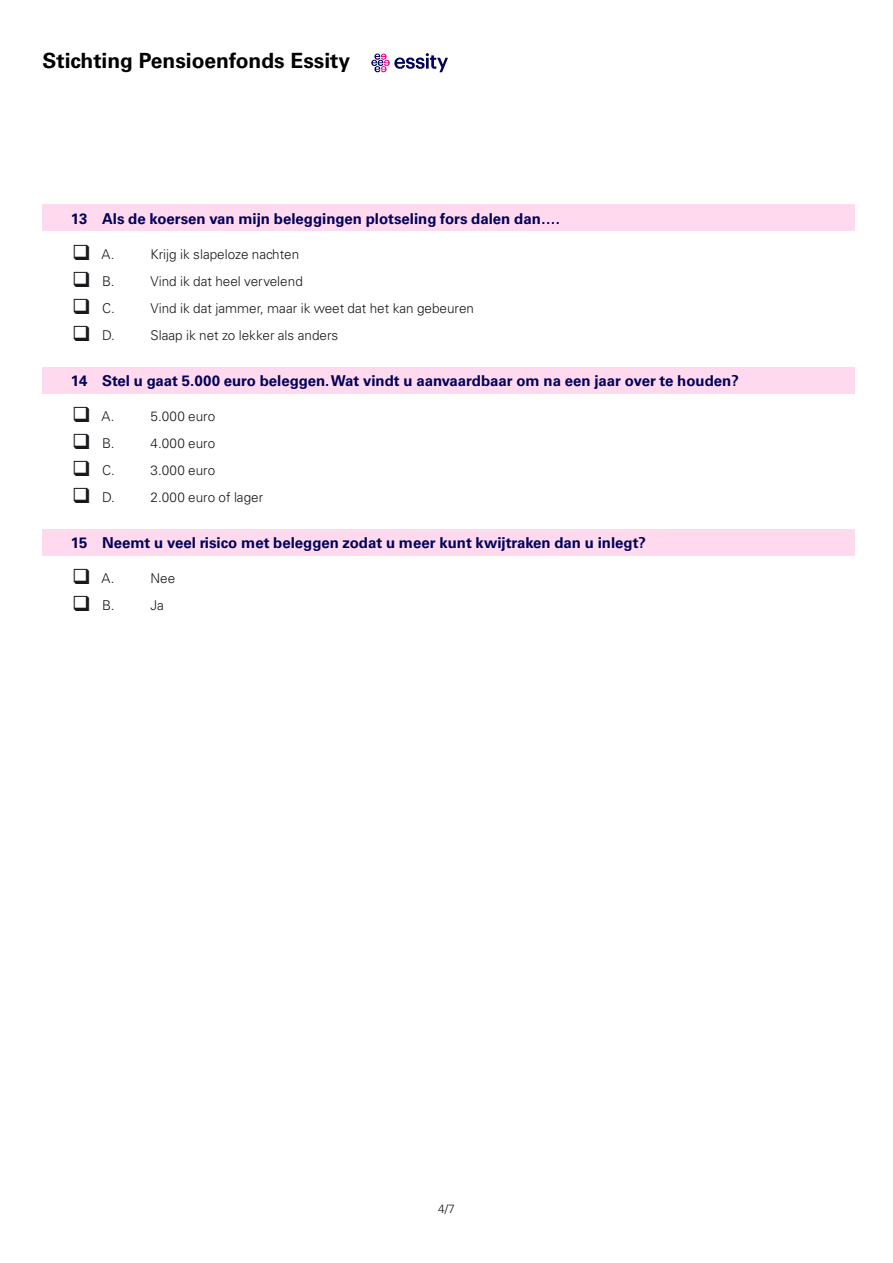
<style>
.page{position:relative;width:893px;height:1263px;background:#fff}
.page>*{position:absolute;margin:0;border:0;box-sizing:border-box;transform-origin:0 0}
.t1{font:700 21px "Univers LT Std";color:#000}
.t2{font:700 15px "Univers LT Std";color:#00005b}
.t3{font:300 13.5px "Univers LT Std";color:#1a171c}
.t4{font:300 12px "Univers LT Std";color:#1a171c}
</style>
<div class="page">
<svg style="left:371px;top:53px;width:77px;height:19px"></svg>
<div style="left:43px;top:205px;width:812px;height:26px;background:#ffd9ed"></div>
<div style="left:43px;top:367px;width:812px;height:26px;background:#ffd9ed"></div>
<div style="left:43px;top:529px;width:812px;height:26px;background:#ffd9ed"></div>
<h1 class="t1" style="left:43px;top:49px;width:309px">Stichting Pensioenfonds Essity</h1>
<p class="t2" style="left:71px;top:210px;width:491px">13 Als de koersen van mijn beleggingen plotseling fors dalen dan….</p>
<p class="t3" style="left:102px;top:246px;width:14px">A.</p>
<p class="t3" style="left:151px;top:246px;width:150px">Krijg ik slapeloze nachten</p>
<p class="t3" style="left:102px;top:273px;width:14px">B.</p>
<p class="t3" style="left:151px;top:273px;width:154px">Vind ik dat heel vervelend</p>
<p class="t3" style="left:102px;top:300px;width:14px">C.</p>
<p class="t3" style="left:151px;top:300px;width:325px">Vind ik dat jammer, maar ik weet dat het kan gebeuren</p>
<p class="t3" style="left:102px;top:327px;width:14px">D.</p>
<p class="t3" style="left:151px;top:327px;width:189px">Slaap ik net zo lekker als anders</p>
<p class="t2" style="left:71px;top:372px;width:669px">14 Stel u gaat 5.000 euro beleggen. Wat vindt u aanvaardbaar om na een jaar over te houden?</p>
<p class="t3" style="left:102px;top:408px;width:14px">A.</p>
<p class="t3" style="left:151px;top:408px;width:66px">5.000 euro</p>
<p class="t3" style="left:102px;top:435px;width:14px">B.</p>
<p class="t3" style="left:151px;top:435px;width:66px">4.000 euro</p>
<p class="t3" style="left:102px;top:462px;width:14px">C.</p>
<p class="t3" style="left:151px;top:462px;width:66px">3.000 euro</p>
<p class="t3" style="left:102px;top:489px;width:14px">D.</p>
<p class="t3" style="left:151px;top:489px;width:114px">2.000 euro of lager</p>
<p class="t2" style="left:71px;top:534px;width:577px">15 Neemt u veel risico met beleggen zodat u meer kunt kwijtraken dan u inlegt?</p>
<p class="t3" style="left:102px;top:570px;width:14px">A.</p>
<p class="t3" style="left:151px;top:570px;width:26px">Nee</p>
<p class="t3" style="left:102px;top:597px;width:14px">B.</p>
<p class="t3" style="left:151px;top:597px;width:15px">Ja</p>
<p class="t4" style="left:438px;top:1201px;width:18px">4/7</p>
</div>
